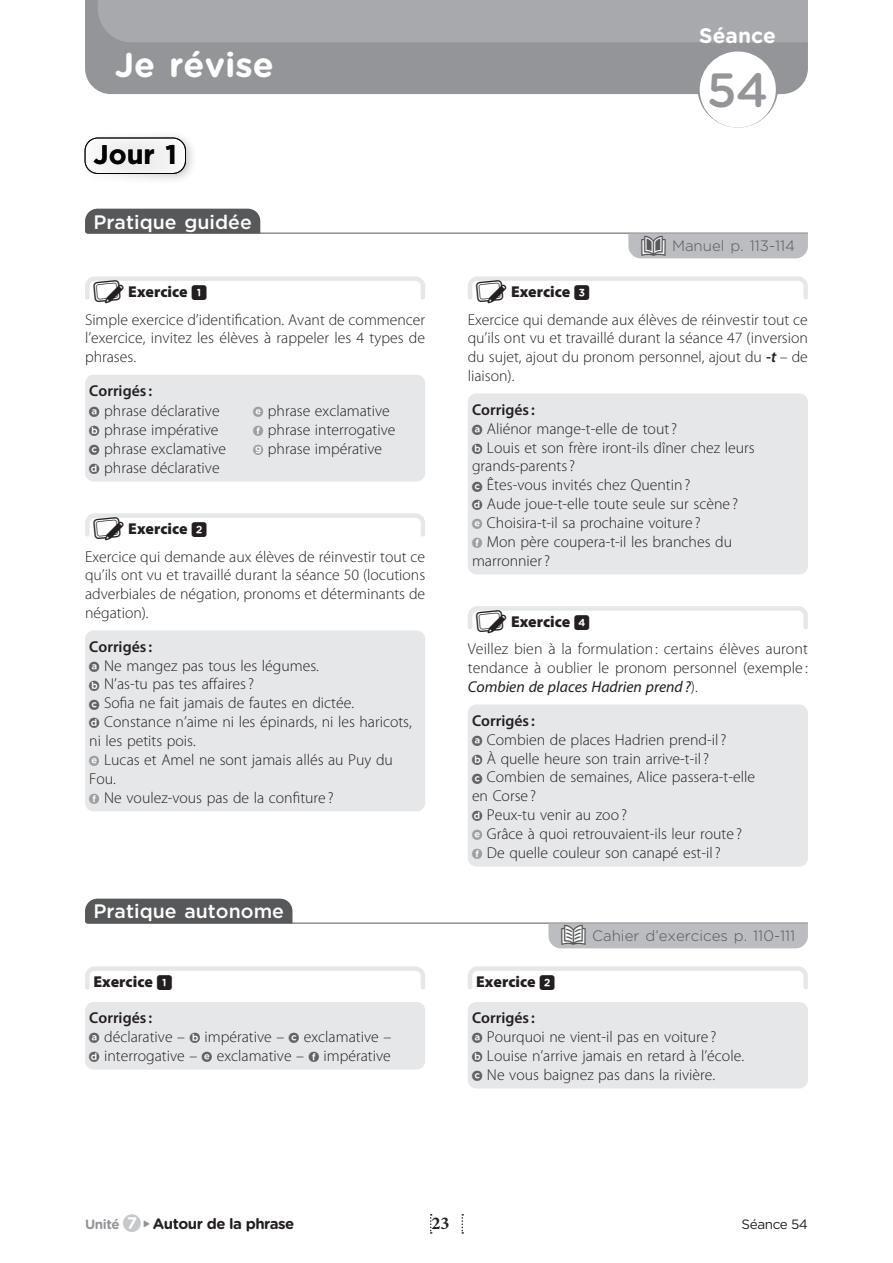
<style>
.page{position:relative;width:893px;height:1263px;background:#fff}
.page>*{position:absolute;margin:0;border:0;box-sizing:border-box;transform-origin:0 0}
.t1{font:500 48px "Gotham Rounded";color:#939598}
.t2{font:700 34.5px "Gotham Rounded";color:#fff}
.t3{font:700 27px "Gotham";color:#231f20}
.t4{font:700 21px "Gotham Rounded";color:#fff}
.t5{font:500 19.5px "Gotham";color:#fff}
.t6{font:700 18px "Minion Pro";color:#231f20}
.t7{font:300 15.75px/18.9px "Myriad Pro";color:#231f20}
.t8{font:900 15.75px "Myriad Pro";color:#231f20}
.t9{font:300 15px "Gotham";color:#57585a}
.t10{font:700 15px "Gotham Rounded";letter-spacing:-.03em;color:#231f20}
.t11{font:13.5px "Gotham Rounded";letter-spacing:-.03em;color:#231f20}
.t12{font:700 13.5px "Gotham Rounded";letter-spacing:-.03em;color:#939598}
.t13{font:6.75px "num lecture LDE";color:#939598}
.s1{font-family:"Pictosguidelibecole blanc";font-weight:400;font-size:27px;color:#fff}
.s2{font-family:"picto ardoise";font-weight:400;font-size:27px}
.s3{font-weight:900}
.s4{font-family:"num lecture LDE 2";font-weight:400}
.s5{font-weight:600}
.s6{font-family:"num lecture LDE";font-weight:400;font-size:10.95px;color:#636366}
.s7{font-family:"num lecture LDE";font-weight:400;font-size:10.95px;color:#9d9fa2}
.s8{font-weight:600;font-style:italic}
.s9{font-weight:400;font-style:italic}
.s10{font-family:"Pictosguidelibecole";font-weight:400;font-size:27px}
.s11{font-family:"num lecture LDE";font-weight:400;font-size:18.9px;color:#c7c8ca}
</style>
<div class="page">
<svg style="left:85px;top:0;width:723px;height:94px;background:#9d9ea2"></svg>
<div style="left:85px;top:209px;width:175px;height:24px;background:#57585a"></div>
<hr style="left:87px;top:233px;width:721px;height:1px;background:#57585a">
<div style="left:628px;top:233px;width:180px;height:25px;background:#bcbdc0"></div>
<svg style="left:85px;top:276px;width:340px;height:24px"></svg>
<div style="left:85px;top:375px;width:340px;height:107px;background:#e6e7e9;border-radius:9px"></div>
<svg style="left:85px;top:513px;width:340px;height:24px"></svg>
<div style="left:85px;top:630px;width:340px;height:181px;background:#e6e7e9;border-radius:9px"></div>
<svg style="left:94px;top:662px;width:2px;height:9px"></svg>
<svg style="left:94px;top:681px;width:2px;height:9px"></svg>
<svg style="left:94px;top:700px;width:2px;height:9px"></svg>
<svg style="left:94px;top:719px;width:2px;height:9px"></svg>
<svg style="left:94px;top:756px;width:2px;height:9px"></svg>
<svg style="left:94px;top:794px;width:2px;height:9px"></svg>
<svg style="left:94px;top:407px;width:2px;height:9px"></svg>
<svg style="left:94px;top:426px;width:2px;height:9px"></svg>
<svg style="left:94px;top:445px;width:2px;height:9px"></svg>
<svg style="left:94px;top:464px;width:2px;height:9px"></svg>
<svg style="left:257px;top:407px;width:3px;height:9px"></svg>
<svg style="left:257px;top:426px;width:3px;height:9px"></svg>
<svg style="left:257px;top:445px;width:3px;height:9px"></svg>
<svg style="left:468px;top:276px;width:340px;height:24px"></svg>
<div style="left:468px;top:393px;width:340px;height:181px;background:#e6e7e9;border-radius:9px"></div>
<svg style="left:476px;top:425px;width:3px;height:9px"></svg>
<svg style="left:476px;top:444px;width:3px;height:9px"></svg>
<svg style="left:476px;top:482px;width:3px;height:9px"></svg>
<svg style="left:476px;top:501px;width:3px;height:9px"></svg>
<svg style="left:476px;top:520px;width:3px;height:9px"></svg>
<svg style="left:476px;top:538px;width:3px;height:9px"></svg>
<svg style="left:468px;top:606px;width:340px;height:23px"></svg>
<div style="left:468px;top:704px;width:340px;height:162px;background:#e6e7e9;border-radius:9px"></div>
<svg style="left:476px;top:736px;width:3px;height:9px"></svg>
<svg style="left:476px;top:755px;width:3px;height:9px"></svg>
<svg style="left:476px;top:774px;width:3px;height:9px"></svg>
<svg style="left:476px;top:812px;width:3px;height:9px"></svg>
<svg style="left:476px;top:831px;width:3px;height:9px"></svg>
<svg style="left:476px;top:849px;width:3px;height:9px"></svg>
<div style="left:85px;top:899px;width:207px;height:24px;background:#57585a"></div>
<hr style="left:87px;top:923px;width:721px;height:1px;background:#57585a">
<div style="left:548px;top:923px;width:260px;height:25px;background:#bcbdc0"></div>
<svg style="left:85px;top:966px;width:340px;height:24px"></svg>
<div style="left:85px;top:1002px;width:340px;height:67px;background:#e6e7e9;border-radius:9px"></div>
<svg style="left:94px;top:1034px;width:2px;height:9px"></svg>
<svg style="left:194px;top:1034px;width:3px;height:9px"></svg>
<svg style="left:293px;top:1034px;width:3px;height:9px"></svg>
<svg style="left:94px;top:1052px;width:2px;height:9px"></svg>
<svg style="left:206px;top:1052px;width:3px;height:9px"></svg>
<svg style="left:313px;top:1052px;width:3px;height:9px"></svg>
<svg style="left:468px;top:966px;width:340px;height:24px"></svg>
<div style="left:468px;top:1002px;width:340px;height:86px;background:#e6e7e9;border-radius:9px"></div>
<svg style="left:476px;top:1034px;width:3px;height:9px"></svg>
<svg style="left:476px;top:1052px;width:3px;height:9px"></svg>
<svg style="left:476px;top:1071px;width:3px;height:9px"></svg>
<svg style="left:697px;top:47px;width:81px;height:81px"></svg>
<div style="left:700px;top:51px;width:76px;height:77px;background:#fff;border-radius:50%"></div>
<div style="left:76px;top:131px;width:121px;height:54px;background:#231f20;opacity:.3"></div>
<div style="left:79px;top:138px;width:106px;height:35px;background:#f3f2f3;border-radius:13px"></div>
<svg style="left:430px;top:1214px;width:2px;height:19px"></svg>
<svg style="left:461px;top:1214px;width:2px;height:19px"></svg>
<h2 class="t2" style="left:115px;top:40px;width:161px">Je révise</h2>
<h3 class="t3" style="left:94px;top:136px;width:85px">Jour 1</h3>
<p class="t5" style="left:94px;top:209px;width:160px">Pratique guidée</p>
<p class="t7" style="left:85px;top:279px;width:342px;line-height:27.3px;text-indent:9px"><span class="s1">@</span><span class="s2">#7</span> <span class="s3">Exercice</span> <span class="s4">1<br></span>Simple exercice d’identification. Avant de commencer</p>
<p class="t7" style="left:85px;top:329px;width:342px">l’exercice, invitez les élèves à rappeler les 4 types de phrases.</p>
<p class="t7" style="left:89px;top:381px;width:138px"><span class="s5">Corrigés :<br></span><span class="s6">A</span> phrase déclarative<br><span class="s6">B</span> phrase impérative<br><span class="s6">C</span> phrase exclamative<br><span class="s6">D</span> phrase déclarative</p>
<p class="t7" style="left:253px;top:402px;width:144px"><span class="s7">E</span> phrase exclamative<br><span class="s7">F</span> phrase interrogative<br><span class="s7">G</span> phrase impérative</p>
<p class="t7" style="left:85px;top:516px;width:342px;line-height:27.3px;text-indent:9px"><span class="s1">@</span><span class="s2">#7</span> <span class="s3">Exercice</span> <span class="s4">2<br></span>Exercice qui demande aux élèves de réinvestir tout ce</p>
<p class="t7" style="left:85px;top:566px;width:342px;text-align:justify">qu’ils ont vu et travaillé durant la séance 50 (locutions adverbiales de négation, pronoms et déterminants de négation).</p>
<p class="t7" style="left:89px;top:637px;width:324px"><span class="s5">Corrigés :<br></span><span class="s6">A</span> Ne mangez pas tous les légumes.<br><span class="s6">B</span> N’as-tu pas tes affaires?<br><span class="s6">C</span> Sofia ne fait jamais de fautes en dictée.<br><span class="s6">D</span> Constance n’aime ni les épinards, ni les haricots, ni les petits pois.<br><span class="s7">E</span> Lucas et Amel ne sont jamais allés au Puy du<br>Fou.<br><span class="s7">F</span> Ne voulez-vous pas de la confiture ?</p>
<p class="t5" style="left:94px;top:899px;width:192px">Pratique autonome</p>
<p class="t8" style="left:94px;top:973px;width:80px">Exercice <span class="s4">1</span></p>
<p class="t7" style="left:89px;top:1009px;width:303px"><span class="s5">Corrigés :<br></span><span class="s6">A</span> déclarative – <span class="s6">B</span> impérative – <span class="s6">C</span> exclamative –<br><span class="s6">D</span> interrogative – <span class="s6">E</span> exclamative – <span class="s6">F</span> impérative</p>
<h3 class="t4" style="left:699px;top:20px;width:78px">Séance</h3>
<h1 class="t1" style="left:707px;top:55px;width:63px">54</h1>
<p class="t9" style="left:641px;top:238px;width:156px"><span class="s1">@0</span> Manuel p. 113-114</p>
<p class="t7" style="left:468px;top:279px;width:342px;line-height:27.3px;text-indent:9px"><span class="s1">@</span><span class="s2">#7</span> <span class="s3">Exercice</span> <span class="s4">3<br></span>Exercice qui demande aux élèves de réinvestir tout ce</p>
<p class="t7" style="left:468px;top:329px;width:342px;text-align:justify">qu’ils ont vu et travaillé durant la séance 47 (inversion du sujet, ajout du pronom personnel, ajout du <span class="s8">-t</span> – de liaison).</p>
<p class="t7" style="left:472px;top:400px;width:284px"><span class="s5">Corrigés :<br></span><span class="s6">A</span> Aliénor mange-t-elle de tout?<br><span class="s6">B</span> Louis et son frère iront-ils dîner chez leurs grands-parents?<br><span class="s6">C</span> Êtes-vous invités chez Quentin?<br><span class="s6">D</span> Aude joue-t-elle toute seule sur scène ?<br><span class="s7">E</span> Choisira-t-il sa prochaine voiture ?<br><span class="s7">F</span> Mon père coupera-t-il les branches du marronnier?</p>
<p class="t7" style="left:468px;top:608px;width:342px;line-height:27.3px;text-indent:9px"><span class="s1">@</span><span class="s2">#7</span> <span class="s3">Exercice</span> <span class="s4">4<br></span>Veillez bien à la formulation: certains élèves auront</p>
<p class="t7" style="left:468px;top:659px;width:342px">tendance à oublier le pronom personnel (exemple :<br><span class="s9">Combien de places Hadrien prend?</span>).</p>
<p class="t7" style="left:472px;top:711px;width:285px"><span class="s5">Corrigés :<br></span><span class="s6">A</span> Combien de places Hadrien prend-il?<br><span class="s6">B</span> À quelle heure son train arrive-t-il?<br><span class="s6">C</span> Combien de semaines, Alice passera-t-elle en Corse ?<br><span class="s6">D</span> Peux-tu venir au zoo?<br><span class="s7">E</span> Grâce à quoi retrouvaient-ils leur route ?<br><span class="s7">F</span> De quelle couleur son canapé est-il?</p>
<p class="t9" style="left:561px;top:927px;width:235px"><span class="s1">@</span><span class="s10">#1</span> Cahier d’exercices p. 110-111</p>
<p class="t8" style="left:476px;top:973px;width:80px">Exercice <span class="s4">2</span></p>
<p class="t7" style="left:472px;top:1009px;width:274px"><span class="s5">Corrigés :<br></span><span class="s6">A</span> Pourquoi ne vient-il pas en voiture ?<br><span class="s6">B</span> Louise n’arrive jamais en retard à l’école.<br><span class="s6">C</span> Ne vous baignez pas dans la rivière.</p>
<p class="t12" style="left:85px;top:1214px;width:57px">Unité <span class="s11">7</span></p>
<p class="t13" style="left:144px;top:1221px;width:7px">&gt;</p>
<p class="t10" style="left:153px;top:1212px;width:143px">Autour de la phrase</p>
<p class="t11" style="left:741px;top:1214px;width:68px">Séance 54</p>
<p class="t6" style="left:431px;top:1213px;width:19px">23</p>
</div>
